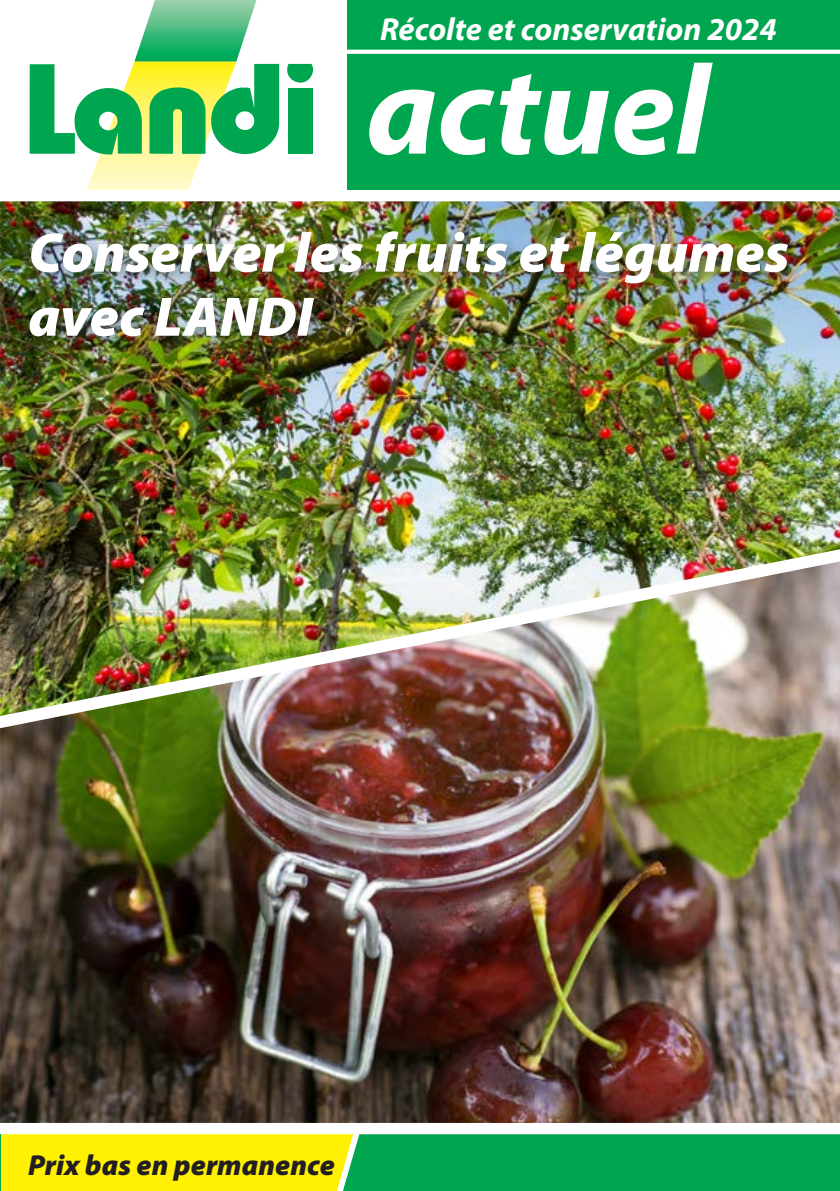
<style>
.page{position:relative;width:840px;height:1191px;background:#fff}
.page>*{position:absolute;margin:0;border:0;box-sizing:border-box;transform-origin:0 0}
.t1{font:italic 700 128px "Myriad Pro";color:#fff}
.t2{font:italic 900 56px/64px "Myriad Pro";color:#fff}
.t3{font:italic 700 32px "Myriad Pro";color:#fff}
.t4{font:italic 900 29px "Myriad Pro";color:#231f20}
</style>
<div class="page">
<svg style="left:0;top:1134px;width:839px;height:57px;background:#6bc531"></svg>
<div style="left:346px;top:0;width:493px;height:190px;background:#00a54f"></div>
<svg style="left:287px;top:64px;width:27px;height:19px"></svg>
<div style="left:288px;top:88px;width:24px;height:66px;background:#00a54f"></div>
<svg style="left:30px;top:0;width:249px;height:190px"></svg>
<svg style="left:346px;top:50px;width:493px;height:4px;background:#f7fcf9"></svg>
<img style="left:0;top:201px;width:839px;height:360px">
<img style="left:0;top:561px;width:839px;height:562px">
<div style="left:22px;top:224px;width:779px;height:126px;background:#231f20;opacity:.46"></div>
<p class="t3" style="left:380px;top:8px;width:397px">Récolte et conservation 2024</p>
<h1 class="t1" style="left:366px;top:27px;width:344px">actuel</h1>
<p class="t2" style="left:28px;top:219px;width:761px">Conserver les fruits et légumes avec LANDI</p>
<p class="t4" style="left:28px;top:1146px;width:308px">Prix bas en permanence</p>
</div>
